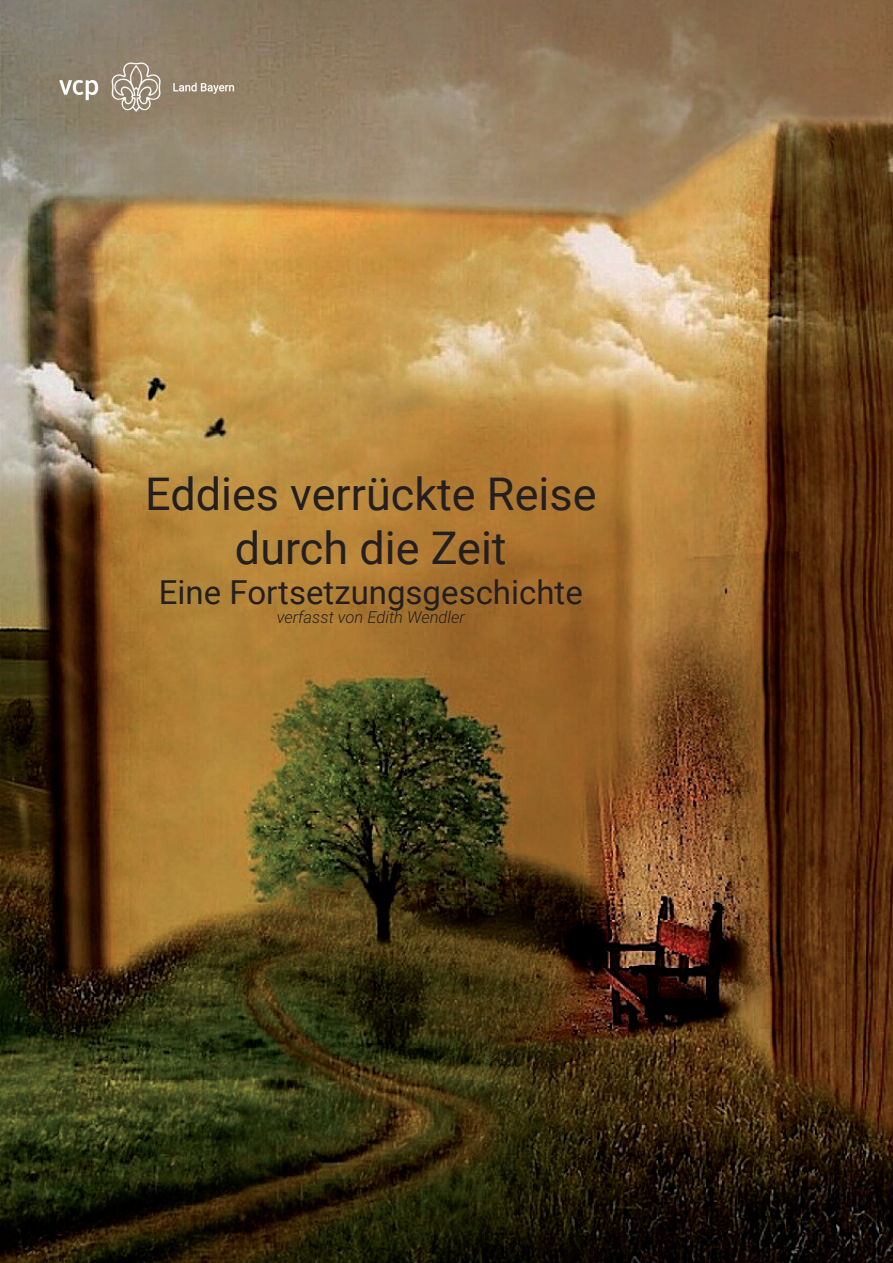
<style>
.page{position:relative;width:893px;height:1263px;background:#fff}
.page>*{position:absolute;margin:0;border:0;box-sizing:border-box;transform-origin:0 0}
.t1{font:45px/54px "Roboto";color:#231f20;text-align:center}
.t2{font:33px "Roboto";color:#231f20}
.t3{font:italic 300 16.5px "Roboto";color:#231f20}
</style>
<div class="page">
<img style="left:0;top:0;width:893px;height:1263px">
<img style="left:54px;top:30px;width:180px;height:119px">
<p class="t1" style="left:145px;top:465px;width:453px">Eddies verrückte Reise durch die Zeit</p>
<p class="t2" style="left:159px;top:569px;width:425px">Eine Fortsetzungsgeschichte</p>
<p class="t3" style="left:277px;top:606px;width:190px">verfasst von Edith Wendler</p>
</div>
